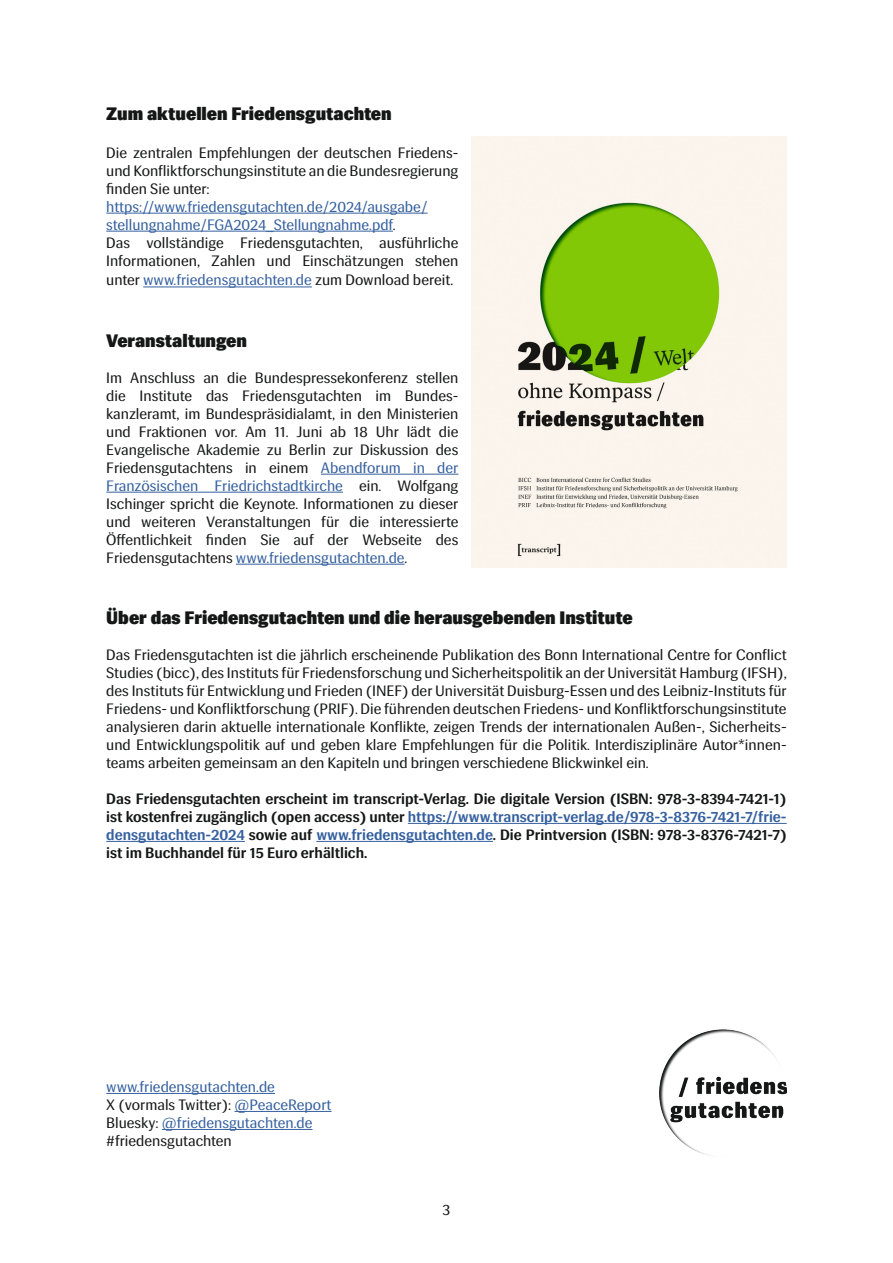
<style>
.page{position:relative;width:893px;height:1263px;background:#fff}
.page>*{position:absolute;margin:0;border:0;box-sizing:border-box;transform-origin:0 0}
.t1{font:900 18px "Siri";color:#151616}
.t2{font:15px/18px "Siri";color:#151616;text-align:justify}
.t3{font:600 15px/18px "Siri";color:#151616;text-align:justify}
.t4{font:15px/18px "Siri";color:#35609f}
.s1{color:#151616}
.s2{color:#35609f}
</style>
<div class="page">
<hr style="left:106px;top:213px;width:322px;height:1px;background:#35609f">
<hr style="left:106px;top:231px;width:287px;height:1px;background:#35609f">
<hr style="left:143px;top:287px;width:169px;height:1px;background:#35609f">
<hr style="left:321px;top:474px;width:137px;height:1px;background:#35609f">
<hr style="left:106px;top:492px;width:237px;height:1px;background:#35609f">
<hr style="left:236px;top:564px;width:169px;height:1px;background:#35609f">
<hr style="left:408px;top:823px;width:379px;height:1px;background:#35609f">
<hr style="left:106px;top:841px;width:139px;height:1px;background:#35609f">
<hr style="left:316px;top:841px;width:177px;height:1px;background:#35609f">
<hr style="left:106px;top:1093px;width:169px;height:1px;background:#35609f">
<hr style="left:235px;top:1111px;width:97px;height:1px;background:#35609f">
<hr style="left:162px;top:1129px;width:150px;height:1px;background:#35609f">
<img style="left:659px;top:1029px;width:128px;height:127px">
<img style="left:471px;top:137px;width:316px;height:430px">
<p class="t1" style="left:106px;top:103px;width:287px">Zum aktuellen Friedensgutachten</p>
<p class="t2" style="left:106px;top:144px;width:354px">Die zentralen Empfehlungen der deutschen Friedens&shy;und Konfliktforschungsinstitute an die Bundesregierung finden Sie unter:</p>
<p class="t4" style="left:106px;top:198px;width:323px">https://www.friedensgutachten.de/2024/ausgabe/ stellungnahme/FGA2024_Stellungnahme.pdf<span class="s1">.</span></p>
<p class="t2" style="left:106px;top:234px;width:354px">Das vollständige Friedensgutachten, ausführliche<br>Informationen, Zahlen und Einschätzungen stehen</p>
<p class="t4" style="left:106px;top:271px;width:348px"><span class="s1">unter</span> www.friedensgutachten.de <span class="s1">zum Download bereit.</span></p>
<p class="t1" style="left:106px;top:329px;width:142px">Veranstaltungen</p>
<p class="t2" style="left:106px;top:369px;width:354px">Im Anschluss an die Bundespressekonferenz stellen die Institute das Friedensgutachten im Bundes&shy;kanzleramt, im Bundespräsidialamt, in den Ministerien und Fraktionen vor. Am 11. Juni ab 18 Uhr lädt die Evangelische Akademie zu Berlin zur Diskussion des Friedensgutachtens in einem <span class="s2">Abendforum in der Französischen Friedrichstadtkirche</span> ein. Wolfgang Ischinger spricht die Keynote. Informationen zu dieser und weiteren Veranstaltungen für die interessierte Öffentlichkeit finden Sie auf der Webseite des Friedensgutachtens <span class="s2">www.friedensgutachten.de</span>.</p>
<p class="t1" style="left:106px;top:607px;width:528px">Über das Friedensgutachten und die herausgebenden Institute</p>
<p class="t2" style="left:106px;top:646px;width:682px">Das Friedensgutachten ist die jährlich erscheinende Publikation des Bonn International Centre for Conflict Studies (bicc), des Instituts für Friedensforschung und Sicherheitspolitik an der Universität Hamburg (IFSH), des Instituts für Entwicklung und Frieden (INEF) der Universität Duisburg-Essen und des Leibniz-Instituts für Friedens- und Konfliktforschung (PRIF). Die führenden deutschen Friedens- und Konfliktforschungsinstitute analysieren darin aktuelle internationale Konflikte, zeigen Trends der internationalen Außen-, Sicherheits&shy;und Entwicklungspolitik auf und geben klare Empfehlungen für die Politik. Interdisziplinäre Autor*innen&shy;teams arbeiten gemeinsam an den Kapiteln und bringen verschiedene Blickwinkel ein.</p>
<p class="t3" style="left:106px;top:790px;width:682px">Das Friedensgutachten erscheint im transcript-Verlag. Die digitale Version (ISBN: 978-3-8394-7421-1) ist kostenfrei zugänglich (open access) unter <span class="s2">https://www.transcript-verlag.de/978-3-8376-7421-7/frie&shy;densgutachten-2024</span> sowie auf <span class="s2">www.friedensgutachten.de</span>. Die Printversion (ISBN: 978-3-8376-7421-7) ist im Buchhandel für 15 Euro erhältlich.</p>
<p class="t4" style="left:106px;top:1078px;width:170px">www.friedensgutachten.de</p>
<p class="t2" style="left:106px;top:1096px;width:227px">X (vormals Twitter): <span class="s2">@PeaceReport</span></p>
<p class="t4" style="left:106px;top:1114px;width:208px"><span class="s1">Bluesky:</span> @friedensgutachten.de</p>
<p class="t2" style="left:106px;top:1132px;width:127px">#friedensgutachten</p>
<p class="t2" style="left:443px;top:1201px;width:9px">3</p>
</div>
